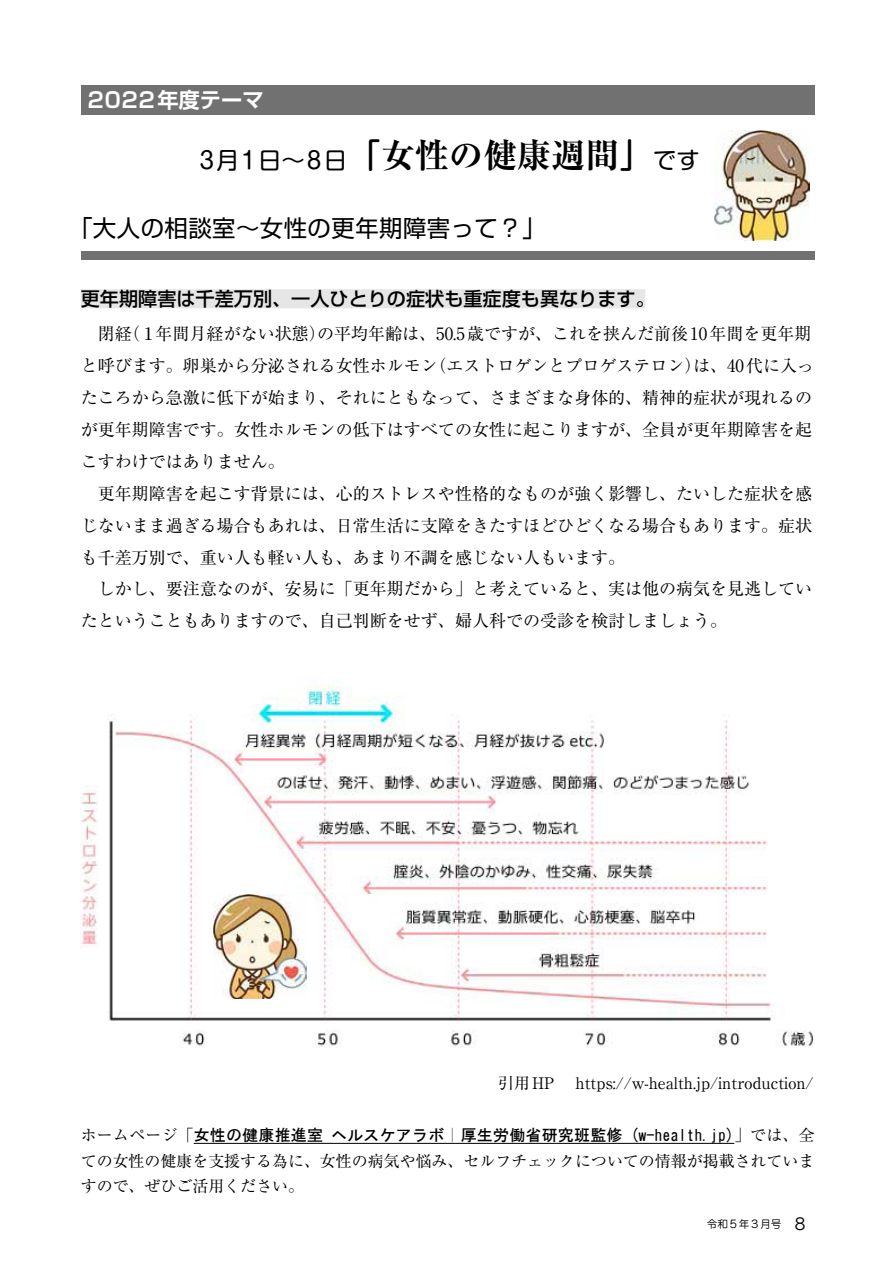
<style>
.page{position:relative;width:893px;height:1263px;background:#fff}
.page>*{position:absolute;margin:0;border:0;box-sizing:border-box;transform-origin:0 0}
.t1{font:700 expanded 34.05px "Ryumin Pro";color:#000}
.t2{font:23.4px "Shin Go Pro";letter-spacing:.02em;color:#000}
.t3{font:23.4px "Shin M Go Pro";letter-spacing:-.1em;color:#000}
.t4{font:700 21.3px "Shin Go Pro De";color:#fff}
.t5{font:500 19.2px "Shin Go Pro";color:#000}
.t6{font:16.95px/32px "Ryumin Pro";color:#000}
.t7{font:15.9px/25.5px "Ryumin Pro";color:#000}
.t8{font:15.9px "Rg Gothic Bd 90 ms RKSJ H";letter-spacing:.015em;color:#000}
.t9{font:15.9px "Jun 201 Pro";color:#000}
.t10{font:10.65px "Jun 201 Pro";color:#000}
.s1{font-family:"Shin M Go Pro";font-weight:400;font-stretch:normal}
.s2{font-family:"Ryumin Pro"}
</style>
<div class="page">
<div style="left:81px;top:85px;width:733px;height:30px;background:#727171"></div>
<div style="left:81px;top:289px;width:564px;height:19px;background:#e6e6e6"></div>
<hr style="left:194px;top:1143px;width:540px;height:1px;background:#000">
<img style="left:81px;top:686px;width:732px;height:362px">
<div style="left:81px;top:251px;width:733px;height:9px;background:#727171"></div>
<img style="left:714px;top:131px;width:95px;height:110px">
<img style="left:214px;top:894px;width:92px;height:105px">
<p class="t4" style="left:85px;top:82px;width:180px">２０２２年度テーマ</p>
<h2 class="t3" style="left:195px;top:142px;width:154px">３月１日～８日</h2>
<h1 class="t1" style="left:347px;top:129px;width:308px"><span class="s1">「</span>女性の健康週間<span class="s1">」</span></h1>
<h2 class="t2" style="left:69px;top:209px;width:478px">「大人の相談室～女性の更年期障害って?「</h2>
<h2 class="t3" style="left:653px;top:142px;width:48px">です</h2>
<p class="t5" style="left:81px;top:283px;width:576px">更年期障害は千差万別、一人ひとりの症状も重症度も異なります。</p>
<p class="t6" style="left:317px;top:317px;width:496px">の平均年齢は、50.5歳ですが、これを挟んだ前後10年間を更年期</p>
<p class="t6" style="left:123px;top:317px;width:204px">（１年間月経がない状態）</p>
<p class="t6" style="left:81px;top:317px;width:53px">　閉経</p>
<p class="t6" style="left:429px;top:349px;width:386px">（エストロゲンとプロゲステロンは）、40代に入っ</p>
<p class="t6" style="left:81px;top:349px;width:733px">と呼びます。卵巣から分泌される女性ホルモン<br>たころから急激に低下が始まり、それにともなって、さまざまな身体的、精神的症状が現れるのが更年期障害です。女性ホルモンの低下はすべての女性に起こりますが、全員が更年期障害を起こすわけではありません。<br>　更年期障害を起こす背景には、心的ストレスや性格的なものが強く影響し、たいした症状を感じないまま過ぎる場合もあれは、日常生活に支障をきたすほどひどくなる場合もあります。症状も千差万別で、重い人も軽い人も、あまり不調を感じない人もいます。<br>　しかし、要注意なのが、安易に「更年期だから」と考えていると、実は他の病気を見逃していたということもありますので、自己判断をせず、婦人科での受診を検討しましょう。</p>
<p class="t7" style="left:498px;top:1069px;width:317px">引用HP 　https://w-health j p. /introduction/</p>
<p class="t8" style="left:631px;top:1127px;width:185px">( -w health.jp)<span class="s2">」では、全</span></p>
<p class="t8" style="left:331px;top:1127px;width:293px">ヘルスケアラボ｜厚生労働省研究班監修</p>
<p class="t8" style="left:81px;top:1127px;width:244px"><span class="s2">ホームページ「</span>女性の健康推進室</p>
<p class="t7" style="left:81px;top:1147px;width:735px">ての女性の健康を支援する為に、女性の病気や悩み、セルフチェックについての情報が掲載されていますので、ぜひご活用ください。</p>
<p class="t10" style="left:707px;top:1216px;width:76px">令和５年３月号</p>
<p class="t9" style="left:792px;top:1211px;width:17px">８</p>
</div>
